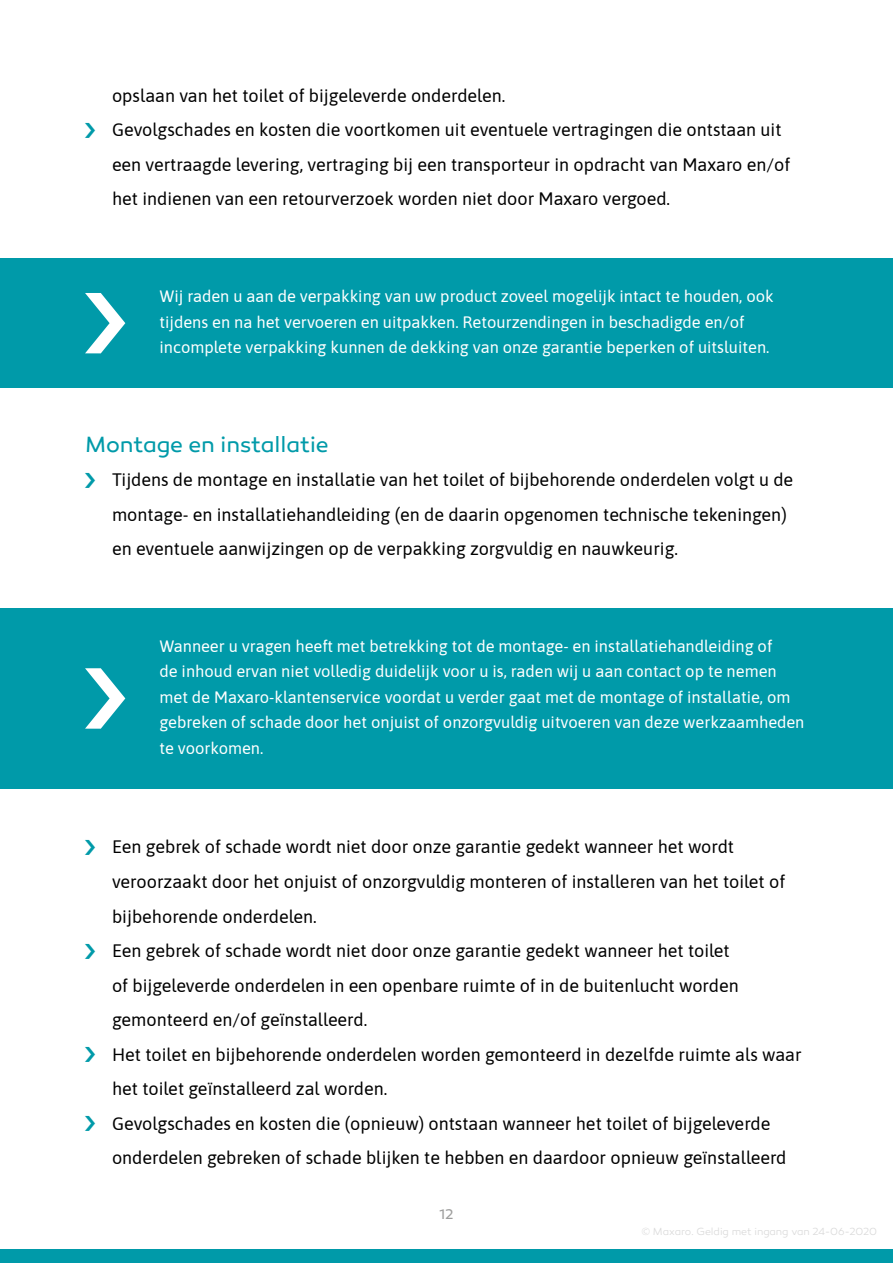
<style>
.page{position:relative;width:893px;height:1263px;background:#fff}
.page>*{position:absolute;margin:0;border:0;box-sizing:border-box;transform-origin:0 0}
.t1{font:22.5px "Canaro";letter-spacing:-.005em;color:#009aa9}
.t2{font:18px/34.5px "Asap";color:#000}
.t3{font:16.5px/25.5px "Asap";color:#fff}
.t4{font:14.25px "Canaro";color:#9d9d9c}
.t5{font:300 10.5px "Canaro";letter-spacing:-.005em;color:#dadada}
</style>
<div class="page">
<div style="left:0;top:1249px;width:893px;height:14px;background:#009aa9"></div>
<div style="left:0;top:258px;width:893px;height:130px;background:#009aa9"></div>
<div style="left:0;top:608px;width:893px;height:181px;background:#009aa9"></div>
<svg style="left:85px;top:293px;width:40px;height:60px"></svg>
<svg style="left:85px;top:668px;width:40px;height:61px"></svg>
<p class="t2" style="left:112px;top:77px;width:680px">opslaan van het toilet of bijgeleverde onderdelen.<br>Gevolgschades en kosten die voortkomen uit eventuele vertragingen die ontstaan uit een vertraagde levering, vertraging bij een transporteur in opdracht van Maxaro en/of het indienen van een retourverzoek worden niet door Maxaro vergoed.</p>
<p class="t3" style="left:159px;top:283px;width:616px">Wij raden u aan de verpakking van uw product zoveel mogelijk intact te houden, ook tijdens en na het vervoeren en uitpakken. Retourzendingen in beschadigde en/of incomplete verpakking kunnen de dekking van onze garantie beperken of uitsluiten.</p>
<p class="t1" style="left:85px;top:431px;width:245px">Montage en installatie</p>
<p class="t2" style="left:112px;top:462px;width:683px">Tijdens de montage en installatie van het toilet of bijbehorende onderdelen volgt u de montage- en installatiehandleiding (en de daarin opgenomen technische tekeningen) en eventuele aanwijzingen op de verpakking zorgvuldig en nauwkeurig.</p>
<p class="t3" style="left:159px;top:633px;width:646px">Wanneer u vragen heeft met betrekking tot de montage- en installatiehandleiding of<br>de inhoud ervan niet volledig duidelijk voor u is, raden wij u aan contact op te nemen met de Maxaro-klantenservice voordat u verder gaat met de montage of installatie, om gebreken of schade door het onjuist of onzorgvuldig uitvoeren van deze werkzaamheden te voorkomen.</p>
<p class="t2" style="left:112px;top:829px;width:691px">Een gebrek of schade wordt niet door onze garantie gedekt wanneer het wordt veroorzaakt door het onjuist of onzorgvuldig monteren of installeren van het toilet of bijbehorende onderdelen.<br>Een gebrek of schade wordt niet door onze garantie gedekt wanneer het toilet<br>of bijgeleverde onderdelen in een openbare ruimte of in de buitenlucht worden gemonteerd en/of geïnstalleerd.<br>Het toilet en bijbehorende onderdelen worden gemonteerd in dezelfde ruimte als waar het toilet geïnstalleerd zal worden.<br>Gevolgschades en kosten die (opnieuw) ontstaan wanneer het toilet of bijgeleverde onderdelen gebreken of schade blijken te hebben en daardoor opnieuw geïnstalleerd</p>
<p class="t4" style="left:439px;top:1206px;width:16px">12</p>
<p class="t5" style="left:641px;top:1225px;width:237px">© Maxaro. Geldig met ingang van 24-06-2020</p>
</div>
